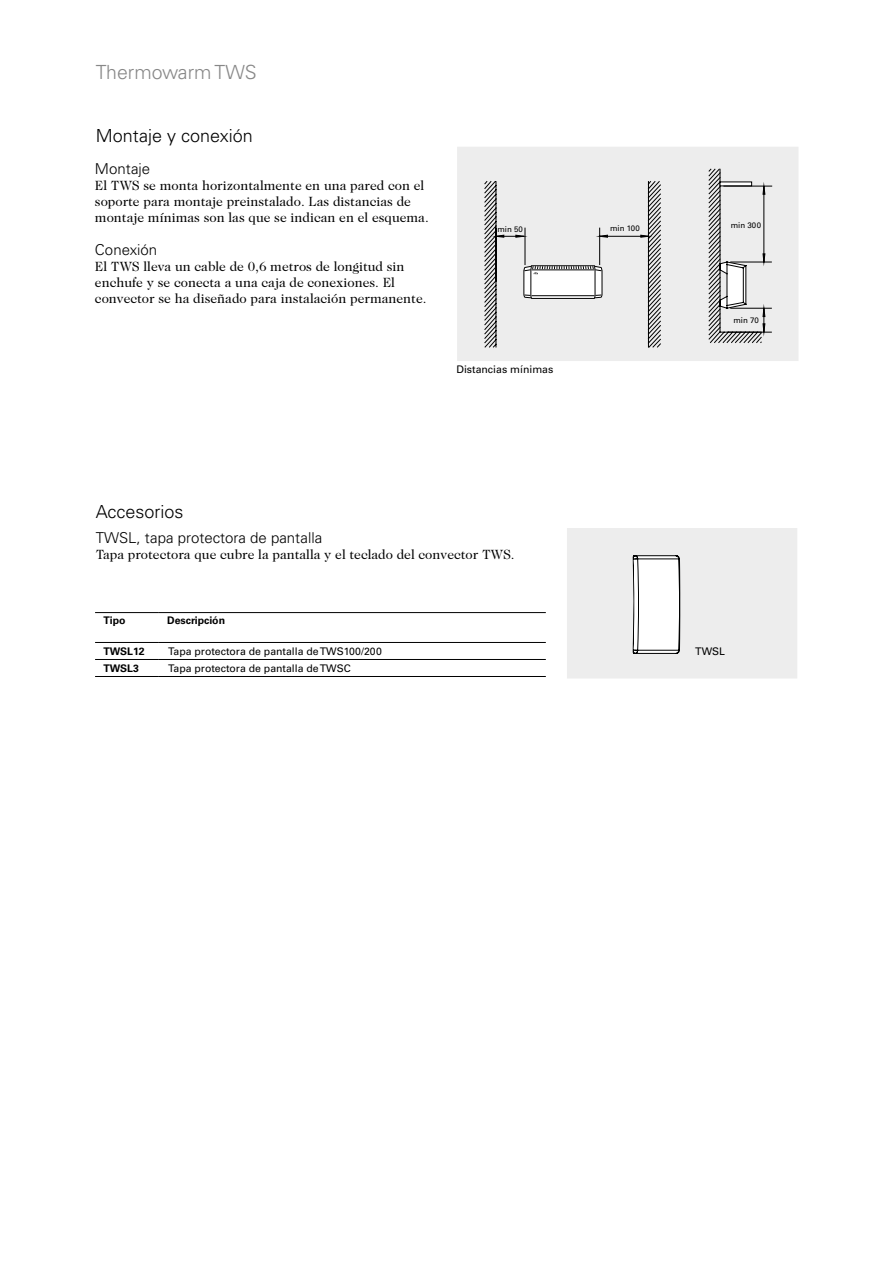
<style>
.page{position:relative;width:893px;height:1263px;background:#fff}
.page>*{position:absolute;margin:0;border:0;box-sizing:border-box;transform-origin:0 0}
.t1{font:300 19.5px "Univers";color:#878787}
.t2{font:300 18px "Univers";color:#000}
.t3{font:300 15px "Univers";color:#000}
.t4{font:13.5px/15.8px "Caslon Two Twenty Four";color:#000}
.t5{font:10.5px/17px "Univers";color:#000}
.t6{font:700 10.5px "Univers";color:#000}
.t7{font:7.95px "Univers";color:#000}
</style>
<div class="page">
<div style="left:457px;top:147px;width:341px;height:214px;background:#ededed"></div>
<svg style="left:484px;top:181px;width:278px;height:166px"></svg>
<svg style="left:496px;top:169px;width:276px;height:164px"></svg>
<div style="left:567px;top:528px;width:230px;height:150px;background:#ededed"></div>
<svg style="left:633px;top:555px;width:47px;height:99px;background:#e3e3e3"></svg>
<hr style="left:95px;top:676px;width:64px;height:1px;background:#000">
<hr style="left:159px;top:676px;width:387px;height:1px;background:#000">
<hr style="left:95px;top:612px;width:64px;height:1px;background:#000">
<hr style="left:159px;top:612px;width:387px;height:1px;background:#000">
<hr style="left:95px;top:642px;width:64px;height:1px;background:#000">
<hr style="left:159px;top:642px;width:387px;height:1px;background:#000">
<hr style="left:95px;top:659px;width:64px;height:1px;background:#000">
<hr style="left:159px;top:659px;width:387px;height:1px;background:#000">
<h1 class="t1" style="left:96px;top:61px;width:163px">Thermowarm TWS</h1>
<h2 class="t2" style="left:96px;top:125px;width:159px">Montaje y conexión</h2>
<p class="t3" style="left:95px;top:160px;width:57px">Montaje</p>
<p class="t4" style="left:95px;top:177px;width:335px">El TWS se monta horizontalmente en una pared con el soporte para montaje preinstalado. Las distancias de montaje mínimas son las que se indican en el esquema.</p>
<p class="t3" style="left:95px;top:241px;width:64px">Conexión</p>
<p class="t4" style="left:95px;top:258px;width:333px">El TWS lleva un cable de 0,6 metros de longitud sin enchufe y se conecta a una caja de conexiones. El convector se ha diseñado para instalación permanente.</p>
<p class="t7" style="left:497px;top:224px;width:27px">min 50</p>
<p class="t7" style="left:610px;top:224px;width:31px">min 100</p>
<p class="t5" style="left:456px;top:361px;width:98px">Distancias mínimas</p>
<h2 class="t2" style="left:96px;top:500px;width:89px">Accesorios</h2>
<p class="t3" style="left:96px;top:528px;width:228px">TWSL, tapa protectora de pantalla</p>
<p class="t4" style="left:96px;top:546px;width:420px">Tapa protectora que cubre la pantalla y el teclado del convector TWS.</p>
<p class="t6" style="left:103px;top:615px;width:24px">Tipo</p>
<p class="t6" style="left:167px;top:615px;width:59px">Descripción</p>
<p class="t7" style="left:731px;top:220px;width:32px">min 300</p>
<p class="t7" style="left:733px;top:316px;width:27px">min 70</p>
<p class="t6" style="left:104px;top:645px;width:43px">TWSL12</p>
<p class="t5" style="left:695px;top:642px;width:31px">TWSL</p>
<p class="t6" style="left:104px;top:662px;width:37px">TWSL3</p>
<p class="t5" style="left:168px;top:643px;width:215px">Tapa protectora de pantalla de TWS100/200<br>Tapa protectora de pantalla de TWSC</p>
</div>
